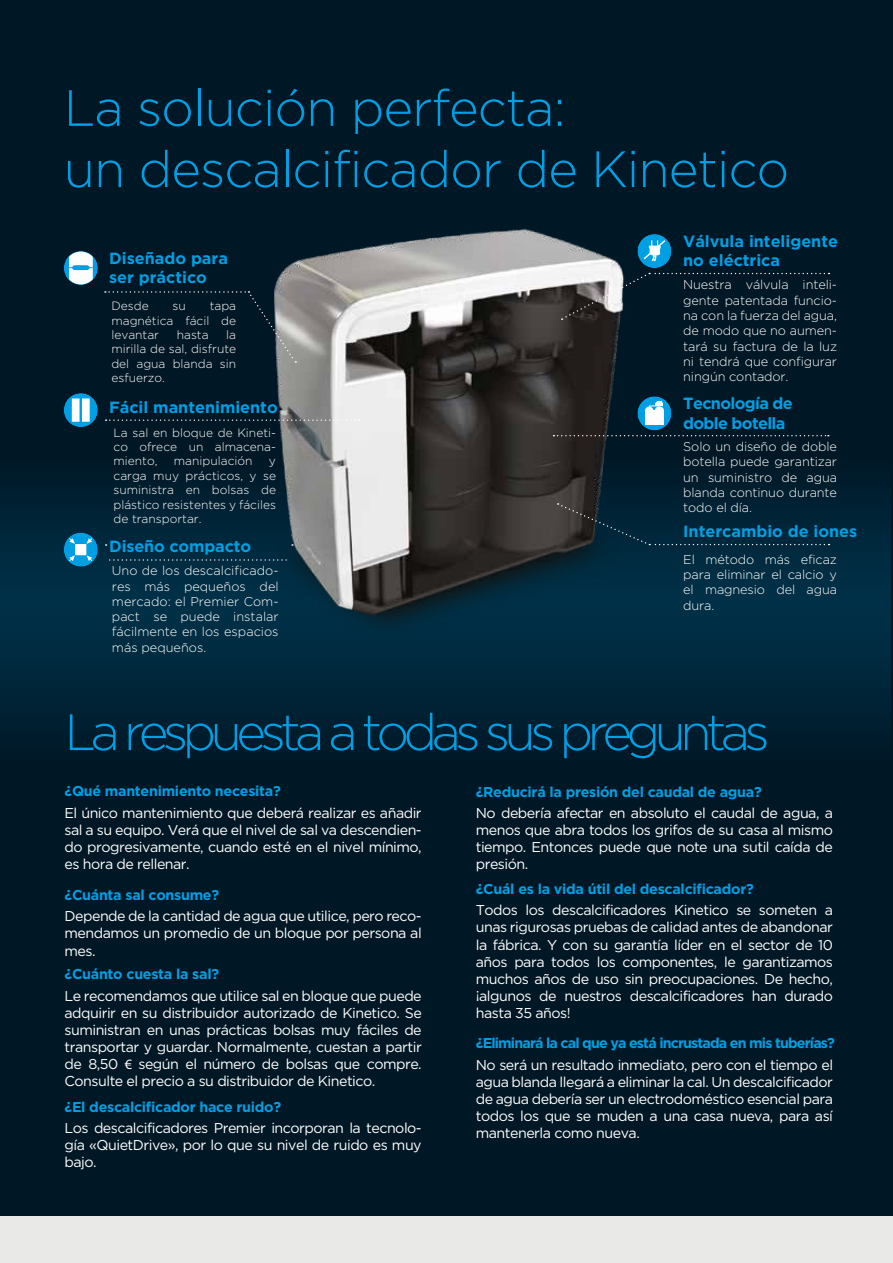
<style>
.page{position:relative;width:893px;height:1263px;background:#fff}
.page>*{position:absolute;margin:0;border:0;box-sizing:border-box;transform-origin:0 0}
.t1{font:300 51px/61.2px "Gotham";letter-spacing:-.02em;color:#009fe3}
.t2{font:300 51px "Gotham";letter-spacing:-.11em;color:#009fe3}
.t3{font:700 16.2px/19.5px "Gotham";color:#009fe3}
.t4{font:700 16.2px/19.5px "Gotham";letter-spacing:-.04em;color:#009fe3}
.t5{font:14.25px/17.1px "Gotham";letter-spacing:-.035em;color:#fff;text-align:justify}
.t6{font:700 14.25px "Gotham";letter-spacing:-.02em;color:#009fe3}
.t7{font:700 14.25px "Gotham";letter-spacing:-.06em;color:#009fe3}
.t8{font:300 12.75px/15.3px "Gotham";letter-spacing:-.01em;color:#fff;text-align:justify}
.t9{font:300 12px/14.4px "Gotham";color:#fff;text-align:justify}
.s1{font-family:"Myriad Pro"}
</style>
<div class="page">
<div style="left:0;top:0;width:893px;height:1216px;background:#001725"></div>
<svg style="left:0;top:494px;width:891px;height:231px"></svg>
<img style="left:233px;top:229px;width:428px;height:409px">
<svg style="left:105px;top:291px;width:191px;height:72px"></svg>
<svg style="left:106px;top:419px;width:254px;height:2px"></svg>
<svg style="left:553px;top:435px;width:276px;height:1px"></svg>
<svg style="left:110px;top:559px;width:180px;height:2px"></svg>
<svg style="left:562px;top:273px;width:267px;height:47px"></svg>
<svg style="left:558px;top:503px;width:271px;height:42px"></svg>
<div style="left:64px;top:251px;width:34px;height:34px;background:#009fe3;border-radius:50%"></div>
<svg style="left:69px;top:252px;width:24px;height:32px"></svg>
<div style="left:637px;top:234px;width:34px;height:34px;background:#009fe3;border-radius:50%"></div>
<svg style="left:642px;top:239px;width:25px;height:22px"></svg>
<svg style="left:637px;top:396px;width:34px;height:34px"></svg>
<div style="left:655px;top:411px;width:9px;height:14px;background:#fff"></div>
<div style="left:645px;top:411px;width:8px;height:14px;background:#fff"></div>
<div style="left:645px;top:407px;width:8px;height:8px;background:#fff;border-radius:50%"></div>
<div style="left:655px;top:406px;width:9px;height:9px;background:#fff;border-radius:50%"></div>
<svg style="left:649px;top:401px;width:14px;height:7px"></svg>
<div style="left:64px;top:393px;width:34px;height:34px;background:#009fe3;border-radius:50%"></div>
<div style="left:72px;top:398px;width:8px;height:24px;background:#fff"></div>
<div style="left:82px;top:398px;width:8px;height:24px;background:#fff"></div>
<div style="left:64px;top:533px;width:34px;height:34px;background:#009fe3;border-radius:50%"></div>
<div style="left:75px;top:544px;width:11px;height:11px;background:#fff"></div>
<svg style="left:87px;top:538px;width:5px;height:6px"></svg>
<svg style="left:69px;top:555px;width:6px;height:6px"></svg>
<svg style="left:87px;top:555px;width:5px;height:6px"></svg>
<svg style="left:69px;top:538px;width:6px;height:6px"></svg>
<div style="left:1px;top:1216px;width:892px;height:46px;background:#e9eae8"></div>
<h1 class="t1" style="left:64px;top:77px;width:727px">La solución perfecta:<br>un descalcificador de Kinetico</h1>
<p class="t3" style="left:109px;top:248px;width:120px">Diseñado para ser práctico</p>
<p class="t9" style="left:111px;top:299px;width:39px">Desde</p>
<p class="t9" style="left:173px;top:299px;width:15px">su</p>
<p class="t9" style="left:111px;top:299px;width:126px;text-indent:98px">tapa magnética fácil de levantar</p>
<p class="t9" style="left:111px;top:327px;width:126px;text-indent:115px">la mirilla de sal, disfrute del agua blanda sin esfuerzo.</p>
<p class="t9" style="left:177px;top:327px;width:33px">hasta</p>
<p class="t3" style="left:683px;top:231px;width:156px">Válvula inteligente no eléctrica</p>
<p class="t8" style="left:683px;top:277px;width:155px">Nuestra válvula inteli&shy;gente patentada funcio&shy;na con la fuerza del agua, de modo que no aumen&shy;tará su factura de la luz ni tendrá que configurar ningún contador.</p>
<p class="t3" style="left:109px;top:397px;width:170px">Fácil mantenimiento</p>
<p class="t4" style="left:683px;top:393px;width:111px">Tecnología de doble botella</p>
<p class="t9" style="left:113px;top:425px;width:164px">La sal en bloque de Kineti&shy;co ofrece un almacena&shy;miento,</p>
<p class="t8" style="left:683px;top:439px;width:155px">Solo un diseño de doble botella puede garantizar un suministro de agua blanda continuo durante todo el día.</p>
<p class="t9" style="left:174px;top:454px;width:80px">manipulación</p>
<p class="t9" style="left:113px;top:454px;width:164px;text-indent:155px">y carga muy prácticos, y se suministra en bolsas de plástico resistentes y fáciles de transportar.</p>
<p class="t3" style="left:683px;top:521px;width:176px">Intercambio de iones</p>
<p class="t3" style="left:109px;top:536px;width:143px">Diseño compacto</p>
<p class="t8" style="left:112px;top:563px;width:168px">Uno de los descalcificado&shy;res más pequeños del mercado: el Premier Com&shy;pact se puede instalar fácilmente en los espacios más pequeños.</p>
<p class="t8" style="left:683px;top:551px;width:155px">El método más eficaz para eliminar el calcio y el magnesio del agua dura.</p>
<h1 class="t2" style="left:65px;top:704px;width:707px">La respuesta a todas sus preguntas</h1>
<p class="t6" style="left:65px;top:783px;width:218px">¿Qué mantenimiento necesita?</p>
<p class="t5" style="left:65px;top:804px;width:359px">El único mantenimiento que deberá realizar es añadir sal a su equipo. Verá que el nivel de sal va descendien&shy;do progresivamente, cuando esté en el nivel mínimo, es hora de rellenar.</p>
<p class="t6" style="left:65px;top:887px;width:156px">¿Cuánta sal consume?</p>
<p class="t5" style="left:65px;top:907px;width:359px">Depende de la cantidad de agua que utilice, pero reco&shy;mendamos un promedio de un bloque por persona al mes.</p>
<p class="t6" style="left:65px;top:966px;width:156px">¿Cuánto cuesta la sal?</p>
<p class="t5" style="left:65px;top:987px;width:359px">Le recomendamos que utilice sal en bloque que puede adquirir en su distribuidor autorizado de Kinetico. Se suministran en unas prácticas bolsas muy fáciles de transportar y guardar. Normalmente, cuestan a partir de 8,50 <span class="s1">€</span> según el número de bolsas que compre.<br>Consulte el precio a su distribuidor de Kinetico.</p>
<p class="t6" style="left:65px;top:1098px;width:218px">¿El descalcificador hace ruido?</p>
<p class="t5" style="left:65px;top:1119px;width:359px">Los descalcificadores Premier incorporan la tecnolo&shy;gía «QuietDrive», por lo que su nivel de ruido es muy bajo.</p>
<p class="t6" style="left:476px;top:783px;width:287px">¿Reducirá la presión del caudal de agua?</p>
<p class="t5" style="left:476px;top:804px;width:359px">No debería afectar en absoluto el caudal de agua, a menos que abra todos los grifos de su casa al mismo tiempo. Entonces puede que note una sutil caída de presión.</p>
<p class="t6" style="left:476px;top:881px;width:279px">¿Cuál es la vida útil del descalcificador?</p>
<p class="t5" style="left:476px;top:901px;width:359px">Todos los descalcificadores Kinetico se someten a unas rigurosas pruebas de calidad antes de abandonar la fábrica. Y con su garantía líder en el sector de 10 años para todos los componentes, le garantizamos muchos años de uso sin preocupaciones. De hecho, ¡algunos de nuestros descalcificadores han durado hasta 35 años!</p>
<p class="t7" style="left:476px;top:1035px;width:361px">¿Eliminará la cal que ya está incrustada en mis tuberías?</p>
<p class="t5" style="left:476px;top:1056px;width:359px">No será un resultado inmediato, pero con el tiempo el agua blanda llegará a eliminar la cal. Un descalcificador de agua debería ser un electrodoméstico esencial para todos los que se muden a una casa nueva, para así mantenerla como nueva.</p>
</div>
